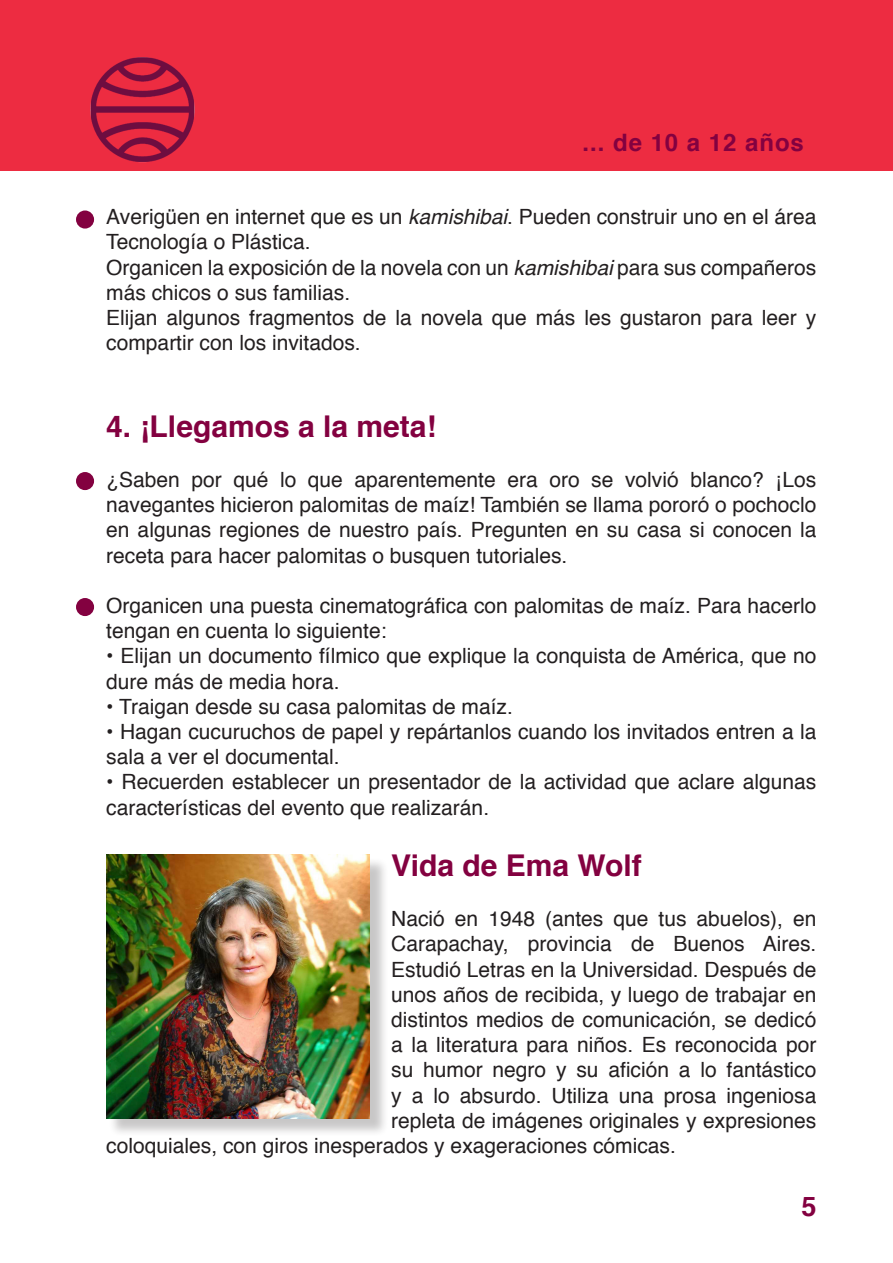
<style>
.page{position:relative;width:893px;height:1263px;background:#fff}
.page>*{position:absolute;margin:0;border:0;box-sizing:border-box;transform-origin:0 0}
.t1{font:700 30px "Helvetica";color:#830140}
.t2{font:700 27px "Helvetica";color:#830140}
.t3{font:700 24px "Helvetica";letter-spacing:.04em;color:#830140}
.t4{font:21px/25.2px "Helvetica";color:#231f20}
.s1{font-style:italic}
</style>
<div class="page">
<div style="left:0;top:0;width:893px;height:170px;background:#ed2c41"></div>
<img style="left:90px;top:57px;width:105px;height:106px">
<div style="left:76px;top:472px;width:18px;height:18px;background:#830140;border-radius:50%"></div>
<div style="left:76px;top:598px;width:18px;height:18px;background:#830140;border-radius:50%"></div>
<div style="left:76px;top:210px;width:18px;height:19px;background:#830140;border-radius:50%"></div>
<div style="left:109px;top:857px;width:279px;height:280px;background:#231f20;opacity:.25"></div>
<img style="left:106px;top:855px;width:264px;height:263px">
<p class="t3" style="left:583px;top:123px;width:223px">... de 10 a 12 años</p>
<p class="t4" style="left:106px;top:205px;width:712px">Averigüen en internet que es un <span class="s1">kamishibai</span>. Pueden construir uno en el área<br>Tecnología o Plástica.</p>
<p class="t4" style="left:106px;top:255px;width:712px">Organicen la exposición de la novela con un <span class="s1">kamishibai</span> para sus compañeros más chicos o sus familias.</p>
<p class="t4" style="left:106px;top:306px;width:712px">Elijan algunos fragmentos de la novela que más les gustaron para leer y compartir con los invitados.</p>
<p class="t1" style="left:106px;top:402px;width:332px">4. ¡Llegamos a la meta!</p>
<p class="t4" style="left:106px;top:468px;width:712px;text-align:justify">¿Saben por qué lo que aparentemente era oro se volvió blanco? ¡Los navegantes hicieron palomitas de maíz! También se llama pororó o pochoclo en algunas regiones de nuestro país. Pregunten en su casa si conocen la receta para hacer palomitas o busquen tutoriales.</p>
<p class="t4" style="left:106px;top:594px;width:712px">Organicen una puesta cinematográfica con palomitas de maíz. Para hacerlo tengan en cuenta lo siguiente:</p>
<p class="t4" style="left:106px;top:644px;width:712px">• Elijan un documento fílmico que explique la conquista de América, que no dure más de media hora.</p>
<p class="t4" style="left:106px;top:694px;width:408px">• Traigan desde su casa palomitas de maíz.</p>
<p class="t4" style="left:106px;top:720px;width:712px">• Hagan cucuruchos de papel y repártanlos cuando los invitados entren a la sala a ver el documental.</p>
<p class="t4" style="left:106px;top:770px;width:712px">• Recuerden establecer un presentador de la actividad que aclare algunas características del evento que realizarán.</p>
<p class="t1" style="left:391px;top:841px;width:252px">Vida de Ema Wolf</p>
<p class="t4" style="left:391px;top:907px;width:427px">Nació en 1948 (antes que tus abuelos), en</p>
<p class="t4" style="left:391px;top:932px;width:427px">Carapachay, provincia de Buenos Aires.</p>
<p class="t4" style="left:391px;top:957px;width:427px">Estudió Letras en la Universidad. Después de</p>
<p class="t4" style="left:391px;top:982px;width:427px">unos años de recibida, y luego de trabajar en</p>
<p class="t4" style="left:391px;top:1008px;width:427px">distintos medios de comunicación, se dedicó</p>
<p class="t4" style="left:391px;top:1033px;width:427px">a la literatura para niños. Es reconocida por</p>
<p class="t4" style="left:391px;top:1058px;width:427px">su humor negro y su afición a lo fantástico</p>
<p class="t4" style="left:391px;top:1083px;width:427px">y a lo absurdo. Utiliza una prosa ingeniosa</p>
<p class="t4" style="left:391px;top:1108px;width:427px">repleta de imágenes originales y expresiones</p>
<p class="t4" style="left:106px;top:1134px;width:571px">coloquiales, con giros inesperados y exageraciones cómicas.</p>
<p class="t2" style="left:801px;top:1184px;width:17px">5</p>
</div>
